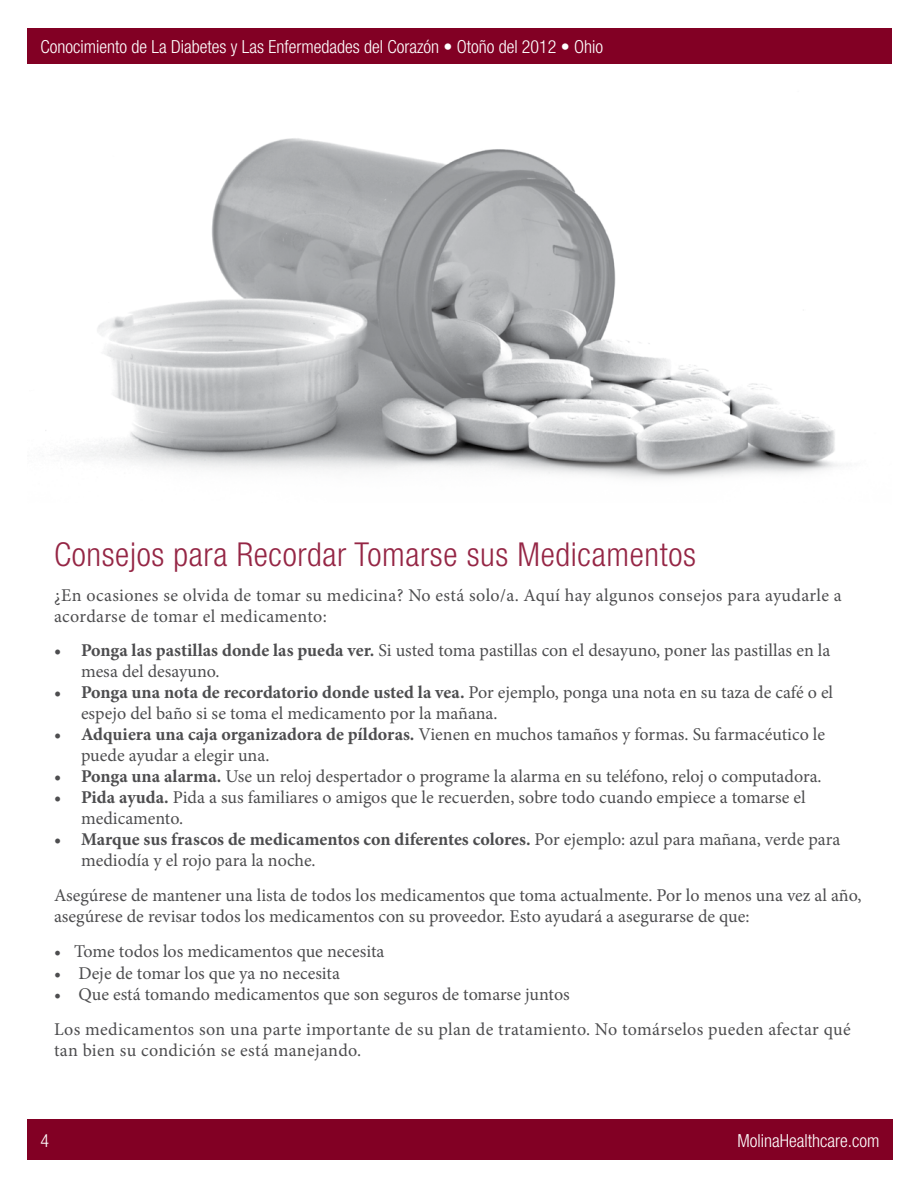
<style>
.page{position:relative;width:918px;height:1188px;background:#fff}
.page>*{position:absolute;margin:0;border:0;box-sizing:border-box;transform-origin:0 0}
.t1{font:300 condensed 33px "Helvetica Neue";letter-spacing:.02em;color:#952645}
.t2{font:18px/21px "Minion Pro";color:#4d4d4f}
.t3{font:18px/21px "Minion Pro";letter-spacing:.02em;color:#4d4d4f}
.t4{font:300 condensed 18px "Helvetica Neue";color:#fff}
.s1{font-weight:700}
</style>
<div class="page">
<div style="left:27px;top:28px;width:864px;height:36px;background:#820024"></div>
<div style="left:27px;top:1119px;width:866px;height:40px;background:#820024"></div>
<img style="left:45px;top:138px;width:793px;height:341px">
<p class="t4" style="left:40px;top:37px;width:564px">Conocimiento de La Diabetes y Las Enfermedades del Corazón • Otoño del 2012 • Ohio</p>
<h1 class="t1" style="left:54px;top:536px;width:643px">Consejos para Recordar Tomarse sus Medicamentos</h1>
<p class="t3" style="left:54px;top:585px;width:789px">¿En ocasiones se olvida de tomar su medicina? No está solo/a. Aquí hay algunos consejos para ayudarle a acordarse de tomar el medicamento:</p>
<p class="t2" style="left:81px;top:640px;width:751px;text-indent:-27px"><span class="s1">• Ponga las pastillas donde las pueda ver.</span> Si usted toma pastillas con el desayuno, poner las pastillas en la mesa del desayuno.</p>
<p class="t2" style="left:81px;top:682px;width:754px;text-indent:-27px"><span class="s1">• Ponga una nota de recordatorio donde usted la vea.</span> Por ejemplo, ponga una nota en su taza de café o el espejo del baño si se toma el medicamento por la mañana.</p>
<p class="t2" style="left:81px;top:724px;width:746px;text-indent:-27px"><span class="s1">• Adquiera una caja organizadora de píldoras.</span> Vienen en muchos tamaños y formas. Su farmacéutico le puede ayudar a elegir una.</p>
<p class="t2" style="left:54px;top:766px;width:769px"><span class="s1">• Ponga una alarma.</span> Use un reloj despertador o programe la alarma en su teléfono, reloj o computadora.</p>
<p class="t2" style="left:81px;top:787px;width:726px;text-indent:-27px"><span class="s1">• Pida ayuda.</span> Pida a sus familiares o amigos que le recuerden, sobre todo cuando empiece a tomarse el medicamento.</p>
<p class="t2" style="left:81px;top:829px;width:761px;text-indent:-27px"><span class="s1">• Marque sus frascos de medicamentos con diferentes colores.</span> Por ejemplo: azul para mañana, verde para mediodía y el rojo para la noche.</p>
<p class="t2" style="left:54px;top:885px;width:809px">Asegúrese de mantener una lista de todos los medicamentos que toma actualmente. Por lo menos una vez al año, asegúrese de revisar todos los medicamentos con su proveedor. Esto ayudará a asegurarse de que:</p>
<p class="t2" style="left:54px;top:941px;width:332px">• Tome todos los medicamentos que necesita</p>
<p class="t2" style="left:54px;top:962px;width:288px">• Deje de tomar los que ya no necesita</p>
<p class="t2" style="left:54px;top:977px;width:798px;line-height:34.5px">• Que está tomando medicamentos que son seguros de tomarse juntos<br>Los medicamentos son una parte importante de su plan de tratamiento. No tomárselos pueden afectar qué</p>
<p class="t3" style="left:54px;top:1040px;width:309px">tan bien su condición se está manejando.</p>
<p class="t4" style="left:40px;top:1130px;width:10px">4</p>
<p class="t4" style="left:737px;top:1130px;width:143px">MolinaHealthcare.com</p>
</div>
